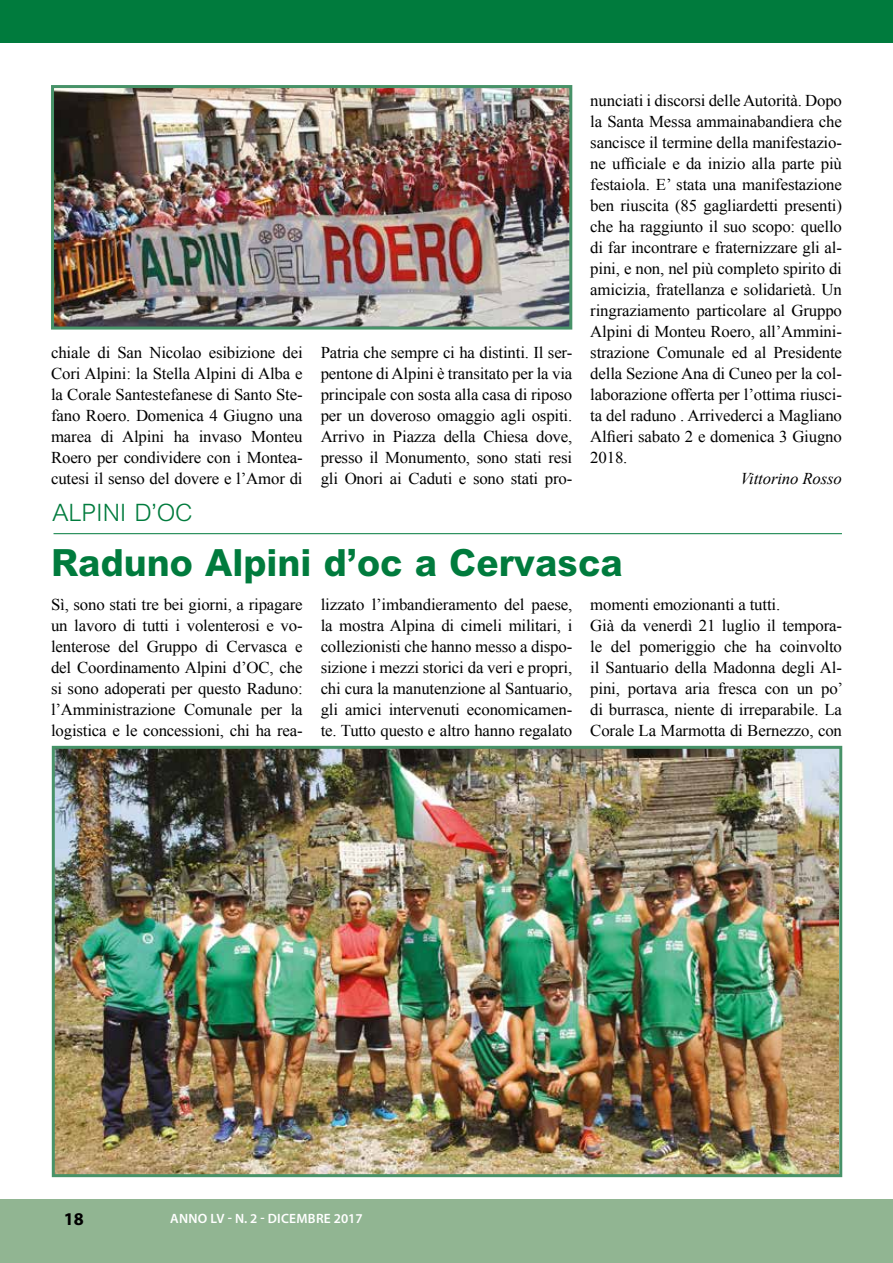
<style>
.page{position:relative;width:893px;height:1263px;background:#fff}
.page>*{position:absolute;margin:0;border:0;box-sizing:border-box;transform-origin:0 0}
.t1{font:800 37.5px "M Arial";color:#007b3d}
.t2{font:300 24px "M Arial";letter-spacing:-.005em;color:#007b3d}
.t3{font:700 18px "Myriad Pro";color:#000}
.t4{font:16.5px/21px "Times New Roman";letter-spacing:-.01em;color:#000;text-align:justify}
.t5{font:italic 16.5px "Times New Roman";letter-spacing:-.01em;color:#000}
.t6{font:600 13.5px "Myriad Pro";letter-spacing:.02em;color:#fff}
</style>
<div class="page">
<img style="left:55px;top:89px;width:513px;height:237px">
<div style="left:51px;top:85px;width:521px;height:245px;border:3px solid #479268"></div>
<img style="left:56px;top:750px;width:782px;height:423px">
<div style="left:52px;top:746px;width:790px;height:431px;border:3px solid #479268"></div>
<hr style="left:54px;top:533px;width:788px;height:1px;background:#007b3d">
<div style="left:0;top:1199px;width:893px;height:64px;background:#91b592"></div>
<div style="left:0;top:0;width:893px;height:43px;background:#007b3d"></div>
<p class="t4" style="left:51px;top:341px;width:253px">chiale di San Nicolao esibizione dei Cori Alpini: la Stella Alpini di Alba e la Corale Santestefanese di Santo Ste&shy;fano Roero. Domenica 4 Giugno una marea di Alpini ha invaso Monteu Roero per condividere con i Montea&shy;cutesi il senso del dovere e l’Amor di</p>
<p class="t4" style="left:321px;top:341px;width:253px">Patria che sempre ci ha distinti. Il ser&shy;pentone di Alpini è transitato per la via principale con sosta alla casa di riposo per un doveroso omaggio agli ospiti.<br>Arrivo in Piazza della Chiesa dove, presso il Monumento, sono stati resi gli Onori ai Caduti e sono stati pro-</p>
<p class="t4" style="left:590px;top:89px;width:253px">nunciati i discorsi delle Autorità. Dopo la Santa Messa ammainabandiera che sancisce il termine della manifestazio&shy;ne ufficiale e da inizio alla parte più festaiola. E’ stata una manifestazione ben riuscita (85 gagliardetti presenti) che ha raggiunto il suo scopo: quello di far incontrare e fraternizzare gli al&shy;pini, e non, nel più completo spirito di amicizia, fratellanza e solidarietà. Un ringraziamento particolare al Gruppo Alpini di Monteu Roero, all’Ammini&shy;strazione Comunale ed al Presidente della Sezione Ana di Cuneo per la col&shy;laborazione offerta per l’ottima riusci&shy;ta del raduno . Arrivederci a Magliano Alfieri sabato 2 e domenica 3 Giugno 2018.</p>
<p class="t5" style="left:740px;top:467px;width:103px">Vittorino Rosso</p>
<h2 class="t2" style="left:53px;top:499px;width:142px">ALPINI D’OC</h2>
<h1 class="t1" style="left:51px;top:540px;width:573px">Raduno Alpini d’oc a Cervasca</h1>
<p class="t4" style="left:51px;top:593px;width:253px">Sì, sono stati tre bei giorni, a ripagare un lavoro di tutti i volenterosi e vo&shy;lenterose del Gruppo di Cervasca e del Coordinamento Alpini d’OC, che si sono adoperati per questo Raduno: l’Amministrazione Comunale per la logistica e le concessioni, chi ha rea-</p>
<p class="t4" style="left:321px;top:593px;width:253px">lizzato l’imbandieramento del paese, la mostra Alpina di cimeli militari, i collezionisti che hanno messo a dispo&shy;sizione i mezzi storici da veri e propri, chi cura la manutenzione al Santuario, gli amici intervenuti economicamen&shy;te. Tutto questo e altro hanno regalato</p>
<p class="t4" style="left:590px;top:593px;width:254px;text-align:left">momenti emozionanti a tutti.<br>Già da venerdì 21 luglio il tempora&shy;le del pomeriggio che ha coinvolto il Santuario della Madonna degli Al&shy;pini, portava aria fresca con un po’ di burrasca, niente di irreparabile. La Corale La Marmotta di Bernezzo, con</p>
<p class="t3" style="left:64px;top:1207px;width:21px">18</p>
<p class="t6" style="left:170px;top:1210px;width:194px">ANNO LV - N. 2 - DICEMBRE 2017</p>
</div>
